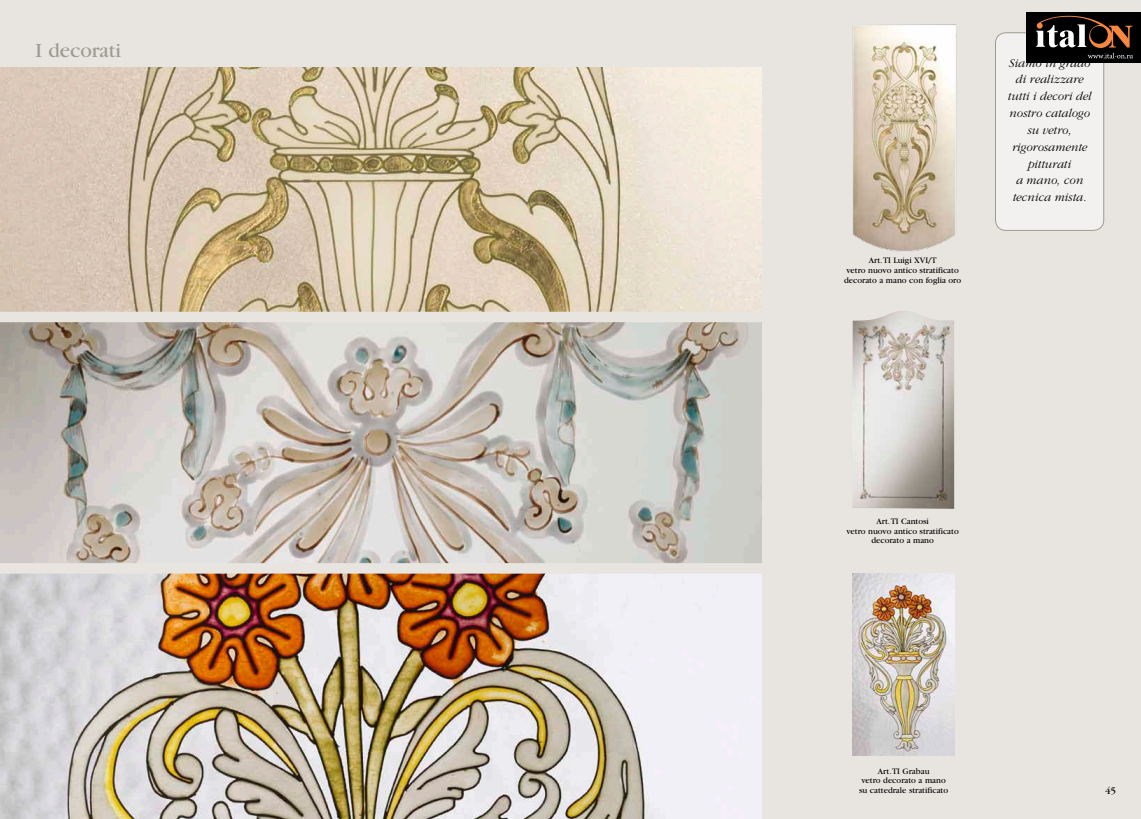
<style>
.page{position:relative;width:1141px;height:819px;background:#e8e5e1}
.page>*{position:absolute;margin:0;border:0;box-sizing:border-box;transform-origin:0 0}
.t1{font:21px "Garamond";color:#9e9b91}
.t2{font:italic 300 12.25px/16.8px "Garamond";color:#000;text-align:center}
.t3{font:10.5px "Garamond";color:#000}
.t4{font:8.75px/9.6px "Garamond";color:#000;text-align:center}
</style>
<div class="page">
<img style="left:0;top:67px;width:761px;height:752px">
<img style="left:852px;top:311px;width:102px;height:198px">
<div style="left:0;top:312px;width:810px;height:10px;background:#e8e5e1"></div>
<img style="left:853px;top:573px;width:102px;height:182px">
<img style="left:852px;top:24px;width:105px;height:228px">
<div style="left:0;top:563px;width:810px;height:10px;background:#e8e5e1"></div>
<div style="left:995px;top:33px;width:109px;height:197px;background:#f3f1ef;border-radius:10px"></div>
<div style="left:995px;top:32px;width:109px;height:199px;border:1px solid #9e9b91;border-radius:10px"></div>
<img style="left:1027px;top:13px;width:114px;height:49px">
<h1 class="t1" style="left:36px;top:39px;width:87px">I decorati</h1>
<p class="t4" style="left:844px;top:256px;width:119px">Art.TI Luigi XVI/T<br>vetro nuovo antico stratificato decorato a mano con foglia oro</p>
<h2 class="t2" style="left:1008px;top:55px;width:85px">Siamo in grado di realizzare tutti i decori del nostro catalogo su vetro, rigorosamente pitturati<br>a mano, con tecnica mista.</h2>
<p class="t4" style="left:846px;top:516px;width:114px">Art.TI Cantosi<br>vetro nuovo antico stratificato decorato a mano</p>
<p class="t4" style="left:859px;top:766px;width:91px">Art.TI Grabau<br>vetro decorato a mano su cattedrale stratificato</p>
<p class="t3" style="left:1105px;top:785px;width:13px">45</p>
</div>
